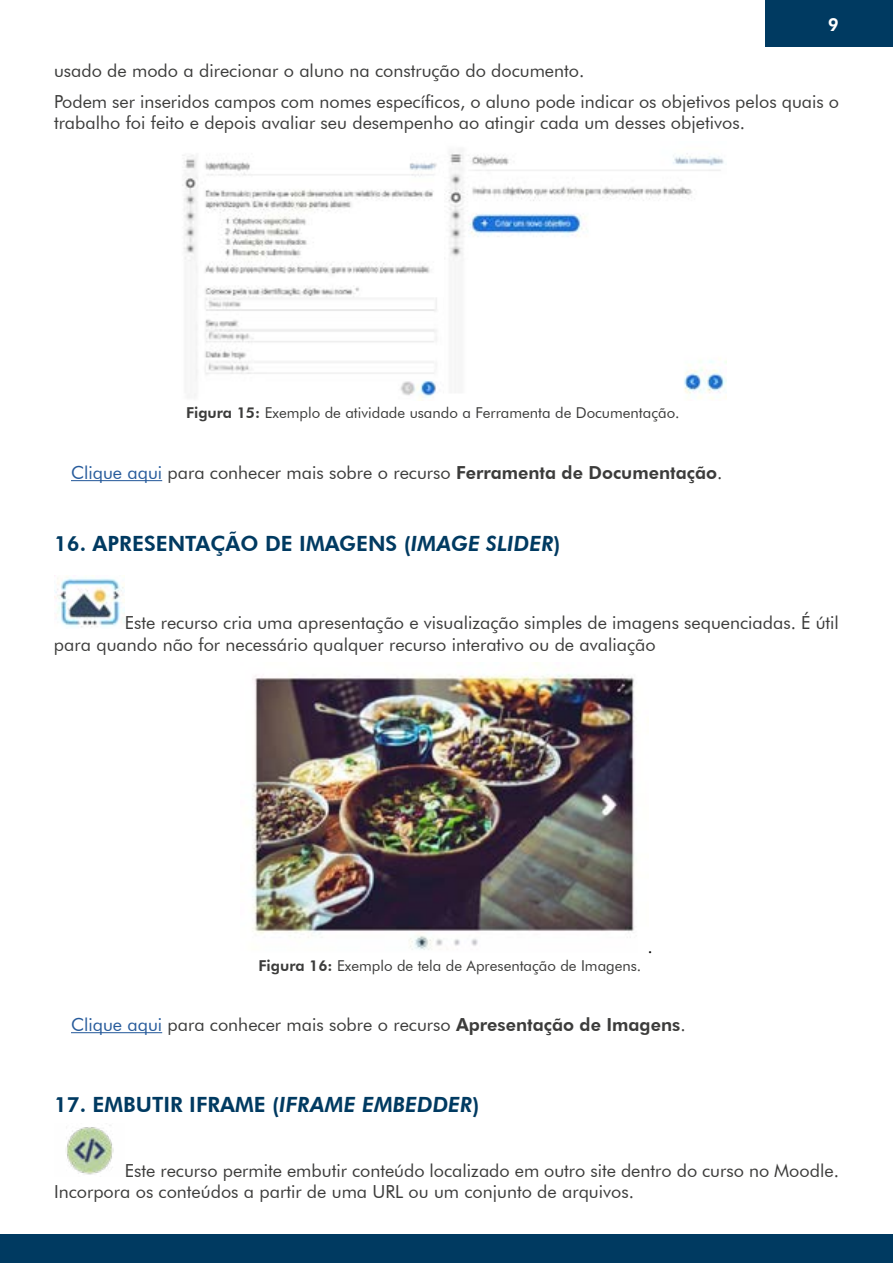
<style>
.page{position:relative;width:893px;height:1263px;background:#fff}
.page>*{position:absolute;margin:0;border:0;box-sizing:border-box;transform-origin:0 0}
.t1{font:800 21px "Futura BT";color:#003a61}
.t2{font:18px/21.6px "Futura BT";color:#3c3c3b}
.t3{font:800 18px "Futura BT";color:#fff}
.t4{font:18px "Minion Pro";color:#000}
.t5{font:15px "Futura BT";color:#3c3c3b}
.s1{font-weight:800}
.s2{color:#275b9b}
.s3{font-style:italic}
</style>
<div class="page">
<div style="left:0;top:1234px;width:893px;height:29px;background:#003a61"></div>
<div style="left:765px;top:0;width:128px;height:46px;background:#003a61"></div>
<hr style="left:71px;top:480px;width:91px;height:1px;background:#275b9b">
<hr style="left:71px;top:1032px;width:91px;height:1px;background:#275b9b">
<img style="left:182px;top:153px;width:544px;height:247px">
<img style="left:54px;top:576px;width:71px;height:52px">
<img style="left:252px;top:663px;width:383px;height:287px">
<img style="left:66px;top:1125px;width:48px;height:50px">
<p class="t3" style="left:828px;top:14px;width:13px">9</p>
<p class="t2" style="left:54px;top:56px;width:786px;line-height:30.2px">usado de modo a direcionar o aluno na construção do documento.<br>Podem ser inseridos campos com nomes específicos, o aluno pode indicar os objetivos pelos quais o</p>
<p class="t2" style="left:54px;top:112px;width:693px">trabalho foi feito e depois avaliar seu desempenho ao atingir cada um desses objetivos.</p>
<p class="t5" style="left:186px;top:404px;width:495px"><span class="s1">Figura 15:</span> Exemplo de atividade usando a Ferramenta de Documentação.</p>
<p class="t2" style="left:71px;top:461px;width:653px"><span class="s2">Clique aqui</span> para conhecer mais sobre o recurso <span class="s1">Ferramenta de Documentação</span>.</p>
<p class="t1" style="left:54px;top:531px;width:508px">16. APRESENTAÇÃO DE IMAGENS (<span class="s3">IMAGE SLIDER</span>)</p>
<p class="t2" style="left:54px;top:612px;width:786px;text-indent:71px">Este recurso cria uma apresentação e visualização simples de imagens sequenciadas. É útil para quando não for necessário qualquer recurso interativo ou de avaliação</p>
<p class="t5" style="left:258px;top:956px;width:384px"><span class="s1">Figura 16:</span> Exemplo de tela de Apresentação de Imagens.</p>
<p class="t4" style="left:648px;top:935px;width:6px">.</p>
<p class="t2" style="left:71px;top:1013px;width:616px"><span class="s2">Clique aqui</span> para conhecer mais sobre o recurso <span class="s1">Apresentação de Imagens</span>.</p>
<p class="t1" style="left:54px;top:1091px;width:427px">17. EMBUTIR IFRAME (<span class="s3">IFRAME EMBEDDER</span>)</p>
<p class="t2" style="left:54px;top:1159px;width:786px;text-indent:71px">Este recurso permite embutir conteúdo localizado em outro site dentro do curso no Moodle.<br>Incorpora os conteúdos a partir de uma URL ou um conjunto de arquivos.</p>
</div>
